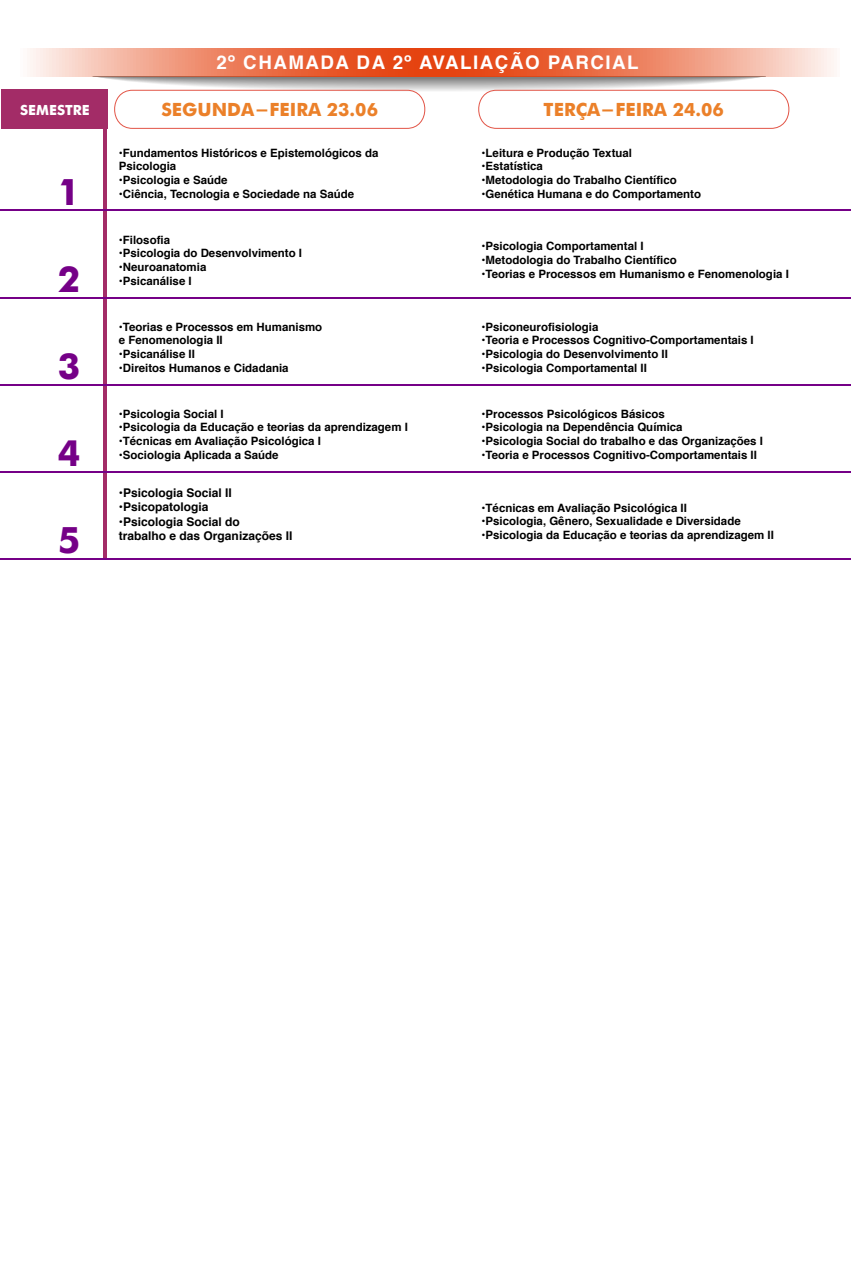
<style>
.page{position:relative;width:851px;height:1276px;background:#fff}
.page>*{position:absolute;margin:0;border:0;box-sizing:border-box;transform-origin:0 0}
.t1{font:700 36px "Futura";color:#750087}
.t2{font:700 18.6px "Helvetica";letter-spacing:.08em;color:#fff}
.t3{font:700 18.3px "Futura";color:#eb8029}
.t4{font:700 14.1px "Futura";color:#fff}
.t5{font:700 12px/14.4px "Helvetica";color:#000}
.t6{font:700 11.4px/13.8px "Helvetica";color:#000}
</style>
<div class="page">
<svg style="left:30px;top:49px;width:804px;height:27px;background:#ee8767"></svg>
<svg style="left:92px;top:76px;width:702px;height:54px"></svg>
<div style="left:1px;top:89px;width:106px;height:40px;background:#a32c67"></div>
<hr style="left:104px;top:91px;width:3px;height:467px;background:#a32c67">
<hr style="left:0;top:210px;width:850px;height:1px;background:#750087">
<hr style="left:0;top:297px;width:850px;height:1px;background:#750087">
<hr style="left:0;top:384px;width:850px;height:1px;background:#750087">
<hr style="left:0;top:471px;width:850px;height:1px;background:#750087">
<hr style="left:0;top:558px;width:850px;height:1px;background:#750087">
<h2 class="t2" style="left:216px;top:48px;width:424px">2º CHAMADA DA 2º AVALIAÇÃO PARCIAL</h2>
<p class="t4" style="left:20px;top:99px;width:71px">SEMESTRE</p>
<h3 class="t3" style="left:161px;top:96px;width:218px">SEGUNDA-FEIRA 23.06</h3>
<h3 class="t3" style="left:543px;top:96px;width:182px">TERÇA-FEIRA 24.06</h3>
<p class="t6" style="left:119px;top:146px;width:261px">•Fundamentos Históricos e Epistemológicos da<br>Psicologia</p>
<p class="t6" style="left:119px;top:173px;width:110px">•Psicologia e Saúde</p>
<p class="t6" style="left:119px;top:187px;width:237px">•Ciência, Tecnologia e Sociedade na Saúde</p>
<p class="t6" style="left:481px;top:146px;width:152px">•Leitura e Produção Textual</p>
<p class="t6" style="left:481px;top:160px;width:63px">•Estatística</p>
<p class="t6" style="left:481px;top:173px;width:197px">•Metodologia do Trabalho Científico</p>
<h1 class="t1" style="left:58px;top:165px;width:24px">1</h1>
<p class="t6" style="left:481px;top:187px;width:221px">•Genética Humana e do Comportamento</p>
<p class="t6" style="left:119px;top:233px;width:53px">•Filosofia</p>
<p class="t6" style="left:119px;top:247px;width:185px">•Psicologia do Desenvolvimento I</p>
<p class="t6" style="left:119px;top:260px;width:89px">•Neuroanatomia</p>
<p class="t6" style="left:119px;top:274px;width:74px">•Psicanálise I</p>
<p class="t6" style="left:481px;top:240px;width:164px">•Psicologia Comportamental I</p>
<p class="t6" style="left:481px;top:253px;width:197px">•Metodologia do Trabalho Científico</p>
<p class="t6" style="left:481px;top:267px;width:309px">•Teorias e Processos em Humanismo e Fenomenologia I</p>
<h1 class="t1" style="left:58px;top:252px;width:24px">2</h1>
<p class="t6" style="left:481px;top:320px;width:118px">•Psiconeurofisiologia</p>
<p class="t6" style="left:481px;top:334px;width:274px">•Teoria e Processos Cognitivo-Comportamentais I</p>
<p class="t6" style="left:481px;top:347px;width:188px">•Psicologia do Desenvolvimento II</p>
<p class="t6" style="left:119px;top:320px;width:205px">•Teorias e Processos em Humanismo e Fenomenologia II</p>
<p class="t6" style="left:119px;top:347px;width:78px">•Psicanálise II</p>
<p class="t6" style="left:119px;top:361px;width:171px">•Direitos Humanos e Cidadania</p>
<h1 class="t1" style="left:58px;top:339px;width:24px">3</h1>
<p class="t6" style="left:481px;top:361px;width:167px">•Psicologia Comportamental II</p>
<p class="t6" style="left:119px;top:407px;width:106px">•Psicologia Social I</p>
<p class="t6" style="left:119px;top:421px;width:290px">•Psicologia da Educação e teorias da aprendizagem I</p>
<p class="t6" style="left:119px;top:434px;width:204px">•Técnicas em Avaliação Psicológica I</p>
<p class="t6" style="left:119px;top:448px;width:161px">•Sociologia Aplicada a Saúde</p>
<p class="t6" style="left:481px;top:407px;width:185px">•Processos Psicológicos Básicos</p>
<p class="t6" style="left:481px;top:421px;width:202px">•Psicologia na Dependência Química</p>
<p class="t6" style="left:481px;top:434px;width:283px">•Psicologia Social do trabalho e das Organizações I</p>
<h1 class="t1" style="left:58px;top:426px;width:24px">4</h1>
<p class="t6" style="left:481px;top:448px;width:277px">•Teoria e Processos Cognitivo-Comportamentais II</p>
<p class="t5" style="left:119px;top:485px;width:114px">•Psicologia Social II</p>
<p class="t5" style="left:119px;top:500px;width:91px">•Psicopatologia</p>
<p class="t5" style="left:119px;top:514px;width:175px">•Psicologia Social do<br>trabalho e das Organizações II</p>
<p class="t6" style="left:481px;top:501px;width:207px">•Técnicas em Avaliação Psicológica II</p>
<p class="t6" style="left:481px;top:514px;width:260px">•Psicologia, Gênero, Sexualidade e Diversidade</p>
<p class="t6" style="left:481px;top:528px;width:294px">•Psicologia da Educação e teorias da aprendizagem II</p>
<h1 class="t1" style="left:58px;top:513px;width:24px">5</h1>
</div>
